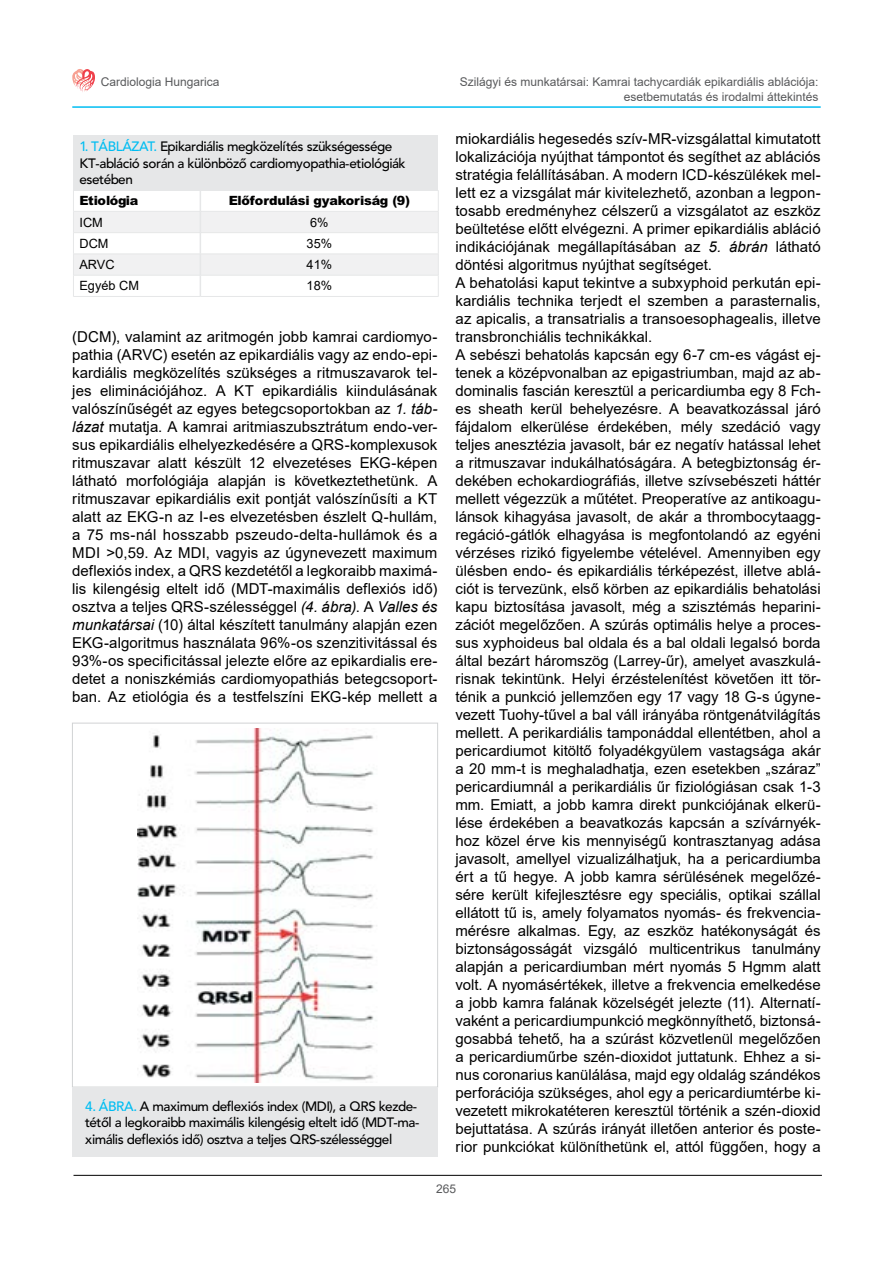
<style>
.page{position:relative;width:893px;height:1263px;background:#fff}
.page>*{position:absolute;margin:0;border:0;box-sizing:border-box;transform-origin:0 0}
.t1{font:15px/18px "Arial";color:#000;text-align:justify}
.t2{font:13.5px/16.5px "Avenir Md PFL";color:#000}
.t3{font:12.75px "Ariel Blk PFL";color:#000}
.t4{font:12.75px "Arial";color:#000}
.t5{font:12px/14.4px "Arial";color:#58595b;text-align:right}
.s1{color:#00bdf2}
.s2{font-style:italic}
</style>
<div class="page">
<hr style="left:74px;top:1175px;width:748px;height:1px;background:#000">
<svg style="left:72px;top:69px;width:23px;height:23px"></svg>
<hr style="left:72px;top:106px;width:749px;height:2px;background:#00bdf2">
<div style="left:73px;top:135px;width:365px;height:55px;background:#e6e7e8"></div>
<hr style="left:73px;top:296px;width:127px;height:1px;background:#e6e7e8">
<hr style="left:200px;top:296px;width:238px;height:1px;background:#e6e7e8">
<svg style="left:73px;top:190px;width:366px;height:106px"></svg>
<img style="left:138px;top:728px;width:239px;height:354px">
<div style="left:72px;top:723px;width:366px;height:364px;border:1px solid #d1d3d4"></div>
<div style="left:72px;top:1087px;width:366px;height:70px;background:#e6e7e8"></div>
<p class="t5" style="left:101px;top:75px;width:120px">Cardiologia Hungarica</p>
<p class="t5" style="left:460px;top:75px;width:360px">Szilágyi és munkatársai: Kamrai tachycardiák epikardiális ablációja: esetbemutatás és irodalmi áttekintés</p>
<p class="t2" style="left:79px;top:139px;width:327px"><span class="s1">1. TÁBLÁZAT.</span> Epikardiális megközelítés szükségessége<br>KT-abláció során a különböző cardiomyopathia-etiológiák esetében</p>
<p class="t3" style="left:79px;top:194px;width:60px">Etiológia</p>
<p class="t3" style="left:229px;top:194px;width:182px">Előfordulási gyakoriság (9)</p>
<p class="t4" style="left:79px;top:213px;width:25px">ICM</p>
<p class="t4" style="left:310px;top:213px;width:20px">6%</p>
<p class="t4" style="left:79px;top:235px;width:31px">DCM</p>
<p class="t4" style="left:307px;top:235px;width:27px">35%</p>
<p class="t4" style="left:79px;top:256px;width:37px">ARVC</p>
<p class="t4" style="left:307px;top:256px;width:27px">41%</p>
<p class="t4" style="left:79px;top:277px;width:61px">Egyéb CM</p>
<p class="t4" style="left:307px;top:277px;width:27px">18%</p>
<p class="t1" style="left:72px;top:328px;width:367px">(DCM), valamint az aritmogén jobb kamrai cardiomyo&shy;pathia (ARVC) esetén az epikardiális vagy az endo-epi&shy;kardiális megközelítés szükséges a ritmuszavarok tel&shy;jes eliminációjához. A KT epikardiális kiindulásának valószínűségét az egyes betegcsoportokban az <span class="s2">1. táb&shy;lázat</span> mutatja. A kamrai aritmiaszubsztrátum endo-ver&shy;sus epikardiális elhelyezkedésére a QRS-komplexusok ritmuszavar alatt készült 12 elvezetéses EKG-képen látható morfológiája alapján is következtethetünk. A ritmuszavar epikardiális exit pontját valószínűsíti a KT alatt az EKG-n az I-es elvezetésben észlelt Q-hullám, a 75 ms-nál hosszabb pszeudo-delta-hullámok és a MDI &gt;0,59. Az MDI, vagyis az úgynevezett maximum deflexiós index, a QRS kezdetétől a legkoraibb maximá&shy;lis kilengésig eltelt idő (MDT-maximális deflexiós idő) osztva a teljes QRS-szélességgel <span class="s2">(4. ábra)</span>. A <span class="s2">Valles és munkatársai</span> (10) által készített tanulmány alapján ezen EKG-algoritmus használata 96%-os szenzitivitással és 93%-os specificitással jelezte előre az epikardialis ere&shy;detet a noniszkémiás cardiomyopathiás betegcsoport&shy;ban. Az etiológia és a testfelszíni EKG-kép mellett a</p>
<p class="t2" style="left:85px;top:1098px;width:336px"><span class="s1">4. ÁBRA.</span> A maximum deflexiós index (MDI), a QRS kezde&shy;tétől a legkoraibb maximális kilengésig eltelt idő (MDT-ma&shy;ximális deflexiós idő) osztva a teljes QRS-szélességgel</p>
<p class="t1" style="left:455px;top:130px;width:367px;text-align:left">miokardiális hegesedés szív-MR-vizsgálattal kimutatott lokalizációja nyújthat támpontot és segíthet az ablációs stratégia felállításában. A modern ICD-készülékek mel&shy;lett ez a vizsgálat már kivitelezhető, azonban a legpon&shy;tosabb eredményhez célszerű a vizsgálatot az eszköz beültetése előtt elvégezni. A primer epikardiális abláció indikációjának megállapításában az <span class="s2">5. ábrán</span> látható döntési algoritmus nyújthat segítséget.<br>A behatolási kaput tekintve a subxyphoid perkután epi&shy;kardiális technika terjedt el szemben a parasternalis, az apicalis, a transatrialis a transoesophagealis, illetve transbronchiális technikákkal.<br>A sebészi behatolás kapcsán egy 6-7 cm-es vágást ej&shy;tenek a középvonalban az epigastriumban, majd az ab&shy;dominalis fascián keresztül a pericardiumba egy 8 Fch&shy;es sheath kerül behelyezésre. A beavatkozással járó fájdalom elkerülése érdekében, mély szedáció vagy teljes anesztézia javasolt, bár ez negatív hatással lehet a ritmuszavar indukálhatóságára. A betegbiztonság ér&shy;dekében echokardiográfiás, illetve szívsebészeti háttér mellett végezzük a műtétet. Preoperatíve az antikoagu&shy;lánsok kihagyása javasolt, de akár a thrombocytaagg&shy;regáció-gátlók elhagyása is megfontolandó az egyéni vérzéses rizikó figyelembe vételével. Amennyiben egy ülésben endo- és epikardiális térképezést, illetve ablá&shy;ciót is tervezünk, első körben az epikardiális behatolási kapu biztosítása javasolt, még a szisztémás heparini&shy;zációt megelőzően. A szúrás optimális helye a proces&shy;sus xyphoideus bal oldala és a bal oldali legalsó borda által bezárt háromszög (Larrey-űr), amelyet avaszkulá&shy;risnak tekintünk. Helyi érzéstelenítést követően itt tör&shy;ténik a punkció jellemzően egy 17 vagy 18 G-s úgyne&shy;vezett Tuohy-tűvel a bal váll irányába röntgenátvilágítás mellett. A perikardiális tamponáddal ellentétben, ahol a pericardiumot kitöltő folyadékgyülem vastagsága akár a 20 mm-t is meghaladhatja, ezen esetekben „száraz” pericardiumnál a perikardiális űr fiziológiásan csak 1-3 mm. Emiatt, a jobb kamra direkt punkciójának elkerü&shy;lése érdekében a beavatkozás kapcsán a szívárnyék&shy;hoz közel érve kis mennyiségű kontrasztanyag adása javasolt, amellyel vizualizálhatjuk, ha a pericardiumba ért a tű hegye. A jobb kamra sérülésének megelőzé&shy;sére került kifejlesztésre egy speciális, optikai szállal ellátott tű is, amely folyamatos nyomás- és frekvencia&shy;mérésre alkalmas. Egy, az eszköz hatékonyságát és biztonságosságát vizsgáló multicentrikus tanulmány alapján a pericardiumban mért nyomás 5 Hgmm alatt volt. A nyomásértékek, illetve a frekvencia emelkedése a jobb kamra falának közelségét jelezte (11). Alternatí&shy;vaként a pericardiumpunkció megkönnyíthető, biztonsá&shy;gosabbá tehető, ha a szúrást közvetlenül megelőzően a pericardiuműrbe szén-dioxidot juttatunk. Ehhez a si&shy;nus coronarius kanülálása, majd egy oldalág szándékos perforációja szükséges, ahol egy a pericardiumtérbe ki&shy;vezetett mikrokatéteren keresztül történik a szén-dioxid bejuttatása. A szúrás irányát illetően anterior és poste&shy;rior punkciókat különíthetünk el, attól függően, hogy a</p>
<p class="t5" style="left:436px;top:1181px;width:22px">265</p>
</div>
